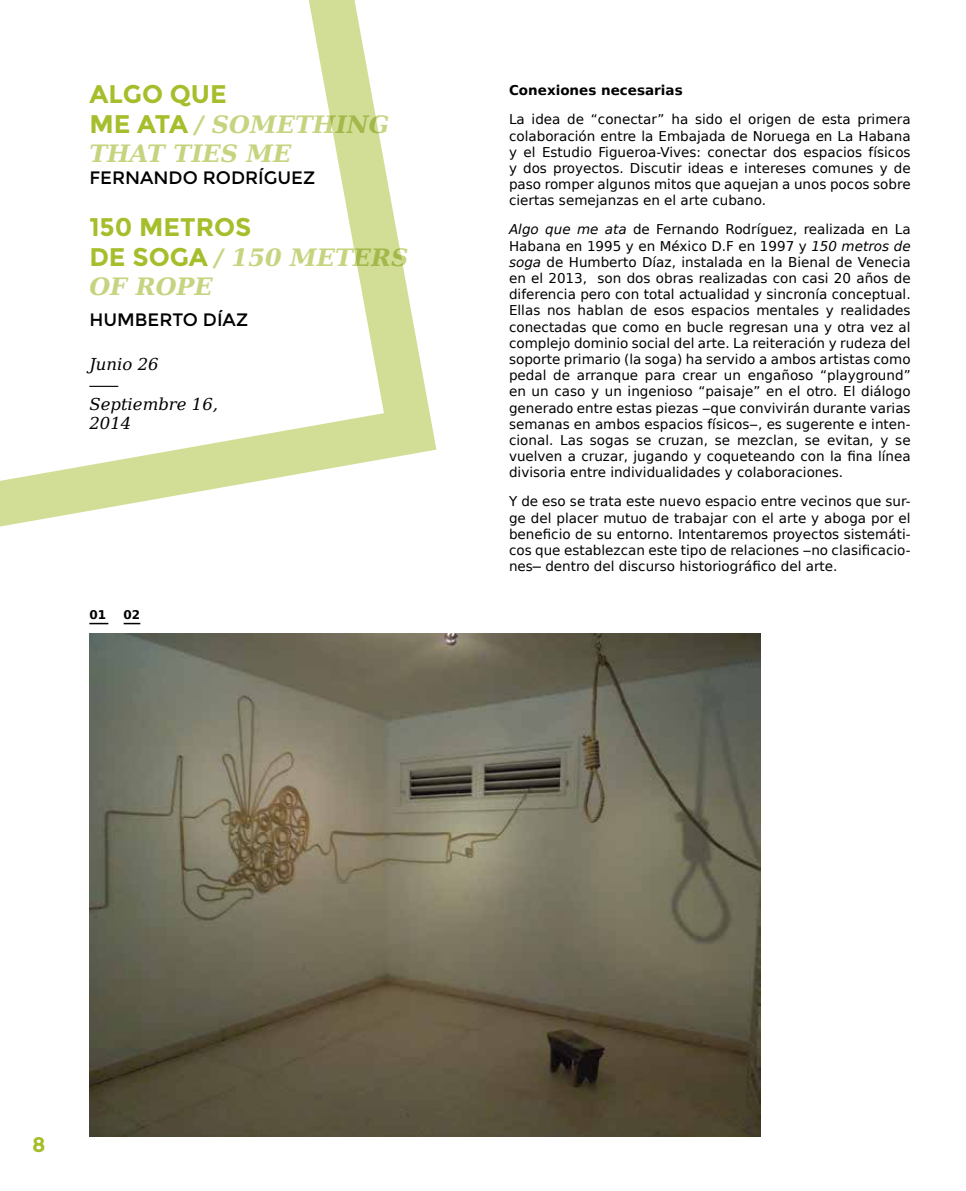
<style>
.page{position:relative;width:966px;height:1191px;background:#fff}
.page>*{position:absolute;margin:0;border:0;box-sizing:border-box;transform-origin:0 0}
.t1{font:700 25.5px "Montserrat";color:#a5be2c}
.t2{font:italic 700 24px/28.8px "DejaVu Serif";color:#c5d47f}
.t3{font:700 21px "Montserrat";color:#a5be2c}
.t4{font:18px "Montserrat";color:#000}
.t5{font:italic 16.5px/19.8px "DejaVu Serif";color:#000}
.t6{font:13.5px/16.2px "DejaVu Sans";color:#000;text-align:justify}
.t7{font:700 13.5px "DejaVu Sans";color:#000}
.t8{font:700 12px "DejaVu Sans";color:#000}
.s1{font-family:"Montserrat";font-style:normal;font-size:25.5px;color:#a5be2c}
.s2{font-style:italic}
</style>
<div class="page">
<img style="left:89px;top:633px;width:671px;height:504px">
<svg style="left:0;top:0;width:437px;height:527px"></svg>
<svg style="left:89px;top:623px;width:19px;height:1px"></svg>
<svg style="left:124px;top:623px;width:16px;height:1px"></svg>
<h1 class="t1" style="left:89px;top:78px;width:139px">ALGO QUE</h1>
<h2 class="t2" style="left:89px;top:109px;width:301px"><span class="s1">ME ATA</span> / SOMETHING<br>THAT TIES ME</h2>
<h3 class="t4" style="left:89px;top:167px;width:227px">FERNANDO RODRÍGUEZ</h3>
<h1 class="t1" style="left:89px;top:212px;width:163px">150 METROS</h1>
<h2 class="t2" style="left:89px;top:242px;width:320px"><span class="s1">DE SOGA</span> / 150 METERS<br>OF ROPE</h2>
<h3 class="t4" style="left:89px;top:309px;width:160px">HUMBERTO DÍAZ</h3>
<p class="t5" style="left:89px;top:353px;width:71px">Junio 26</p>
<p class="t5" style="left:89px;top:392px;width:130px">Septiembre 16,<br>2014</p>
<p class="t8" style="left:89px;top:605px;width:18px">01</p>
<p class="t8" style="left:124px;top:605px;width:18px">02</p>
<p class="t7" style="left:509px;top:79px;width:175px">Conexiones necesarias</p>
<p class="t6" style="left:509px;top:111px;width:403px">La idea de “conectar” ha sido el origen de esta primera colaboración entre la Embajada de Noruega en La Habana y el Estudio Figueroa-Vives: conectar dos espacios físicos y dos proyectos. Discutir ideas e intereses comunes y de paso romper algunos mitos que aquejan a unos pocos sobre ciertas semejanzas en el arte cubano.</p>
<p class="t6" style="left:509px;top:221px;width:403px"><span class="s2">Algo que me ata</span> de Fernando Rodríguez, realizada en La Habana en 1995 y en México D.F en 1997 y <span class="s2">150 metros de soga</span> de Humberto Díaz, instalada en la Bienal de Venecia en el 2013, son dos obras realizadas con casi 20 años de diferencia pero con total actualidad y sincronía conceptual.<br>Ellas nos hablan de esos espacios mentales y realidades conectadas que como en bucle regresan una y otra vez al complejo dominio social del arte. La reiteración y rudeza del soporte primario (la soga) ha servido a ambos artistas como pedal de arranque para crear un engañoso “playground” en un caso y un ingenioso “paisaje” en el otro. El diálogo generado entre estas piezas ‒que convivirán durante varias semanas en ambos espacios físicos‒, es sugerente e inten&shy;cional. Las sogas se cruzan, se mezclan, se evitan, y se vuelven a cruzar, jugando y coqueteando con la fina línea divisoria entre individualidades y colaboraciones.</p>
<p class="t6" style="left:509px;top:493px;width:403px">Y de eso se trata este nuevo espacio entre vecinos que sur&shy;ge del placer mutuo de trabajar con el arte y aboga por el beneficio de su entorno. Intentaremos proyectos sistemáti&shy;cos que establezcan este tipo de relaciones ‒no clasificacio&shy;nes─ dentro del discurso historiográfico del arte.</p>
<h3 class="t3" style="left:32px;top:1131px;width:15px">8</h3>
</div>
